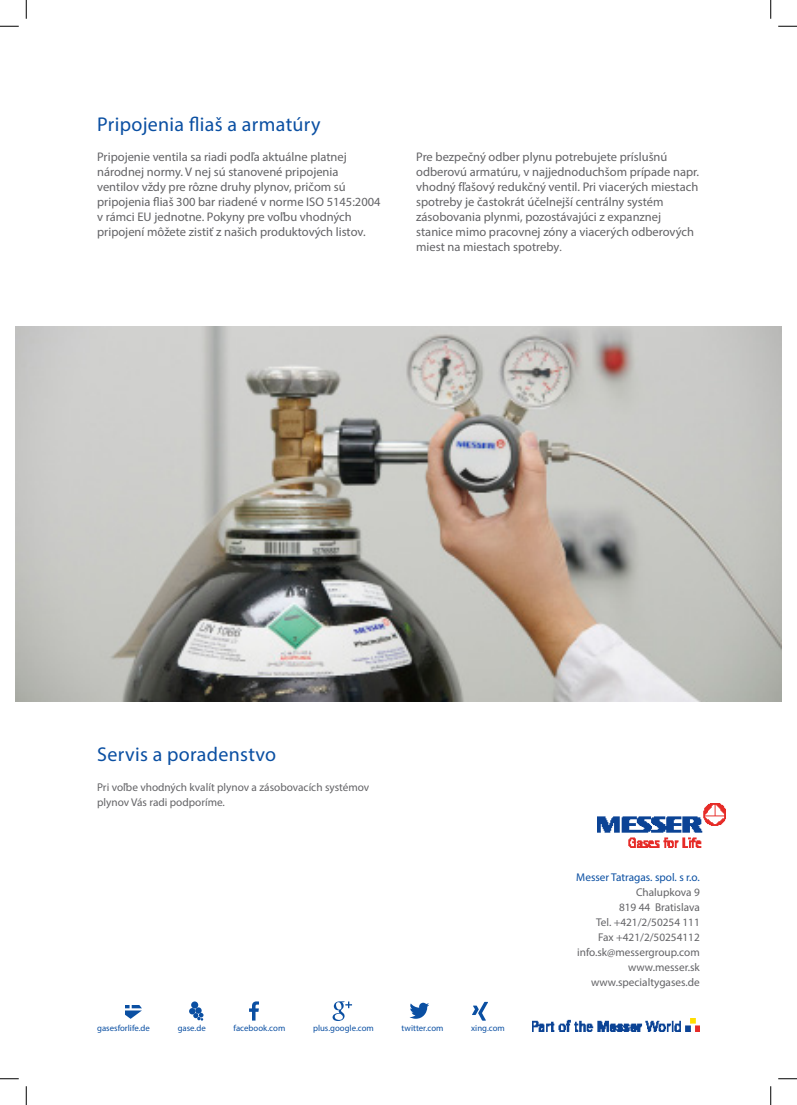
<style>
.page{position:relative;width:797px;height:1105px;background:#fff}
.page>*{position:absolute;margin:0;border:0;box-sizing:border-box;transform-origin:0 0}
.S1{font:20px "Myriad Pro";letter-spacing:.015em;color:#0a4fa2}
.T1{font:12.5px/15px "Myriad Pro";color:#636366}
.T1-2{font:11.25px/15px "Myriad Pro";color:#636366}
.S3{font:11.25px "Myriad Pro";color:#0a4fa2}
.T1-3{font:8.75px "Myriad Pro";color:#0a4fa2}
.s1{font-size:11.25px}
</style>
<div class="page">
<img style="left:16px;top:326px;width:765px;height:375px">
<svg style="left:472px;top:1002px;width:16px;height:19px"></svg>
<svg style="left:409px;top:1003px;width:20px;height:16px"></svg>
<svg style="left:249px;top:1001px;width:10px;height:19px"></svg>
<div style="left:191px;top:1001px;width:7px;height:7px;background:#0a4fa2;border-radius:50%"></div>
<svg style="left:189px;top:1008px;width:14px;height:13px"></svg>
<svg style="left:125px;top:1005px;width:17px;height:14px"></svg>
<img style="left:532px;top:1019px;width:167px;height:12px">
<img style="left:597px;top:803px;width:128px;height:45px">
<svg style="left:332px;top:1001px;width:20px;height:20px"></svg>
<svg style="left:0;top:25px;width:19px;height:2px"></svg>
<svg style="left:778px;top:25px;width:19px;height:2px"></svg>
<svg style="left:0;top:1078px;width:19px;height:1px"></svg>
<svg style="left:778px;top:1078px;width:19px;height:1px"></svg>
<svg style="left:25px;top:0;width:2px;height:19px"></svg>
<svg style="left:25px;top:1086px;width:2px;height:19px"></svg>
<svg style="left:770px;top:0;width:1px;height:19px"></svg>
<svg style="left:770px;top:1086px;width:1px;height:19px"></svg>
<p class="S1" style="left:97px;top:112px;width:225px">Pripojenia fliaš a armatúry</p>
<p class="T1" style="left:97px;top:149px;width:285px">Pripojenie ventila sa riadi podľa aktuálne platnej národnej normy. V nej sú stanovené pripojenia ventilov vždy pre rôzne druhy plynov, pričom sú pripojenia fliaš 300 bar riadené v norme ISO 5145:2004 v rámci EU jednotne. Pokyny pre voľbu vhodných pripojení môžete zistiť z našich produktových listov.</p>
<p class="T1" style="left:416px;top:149px;width:284px">Pre bezpečný odber plynu potrebujete príslušnú odberovú armatúru, v najjednoduchšom prípade napr. vhodný fľašový redukčný ventil. Pri viacerých miestach spotreby je častokrát účelnejší centrálny systém zásobovania plynmi, pozostávajúci z expanznej stanice mimo pracovnej zóny a viacerých odberových miest na miestach spotreby<span class="s1">.</span></p>
<p class="S1" style="left:97px;top:742px;width:181px">Servis a poradenstvo</p>
<p class="T1-2" style="left:97px;top:780px;width:274px">Pri voľbe vhodných kvalít plynov a zásobovacích systémov plynov Vás radi podporíme.</p>
<p class="T1-3" style="left:97px;top:1023px;width:54px">gasesforlife.de</p>
<p class="T1-3" style="left:178px;top:1023px;width:30px">gase.de</p>
<p class="T1-3" style="left:233px;top:1023px;width:53px">facebook.com</p>
<p class="T1-3" style="left:313px;top:1023px;width:62px">plus.google.com</p>
<p class="T1-3" style="left:401px;top:1023px;width:43px">twitter.com</p>
<p class="T1-3" style="left:471px;top:1023px;width:35px">xing.com</p>
<p class="S3" style="left:576px;top:871px;width:125px">Messer Tatragas. spol. s r.o.</p>
<p class="T1-2" style="left:636px;top:885px;width:65px">Chalupkova 9</p>
<p class="T1-2" style="left:619px;top:900px;width:82px">819 44 Bratislava</p>
<p class="T1-2" style="left:596px;top:915px;width:105px">Tel. +421/2/50254 111</p>
<p class="T1-2" style="left:598px;top:930px;width:103px">Fax +421/2/50254112</p>
<p class="T1-2" style="left:577px;top:945px;width:124px">info.sk@messergroup.com</p>
<p class="T1-2" style="left:628px;top:960px;width:73px">www.messer.sk</p>
<p class="T1-2" style="left:591px;top:975px;width:110px">www.specialtygases.de</p>
</div>
